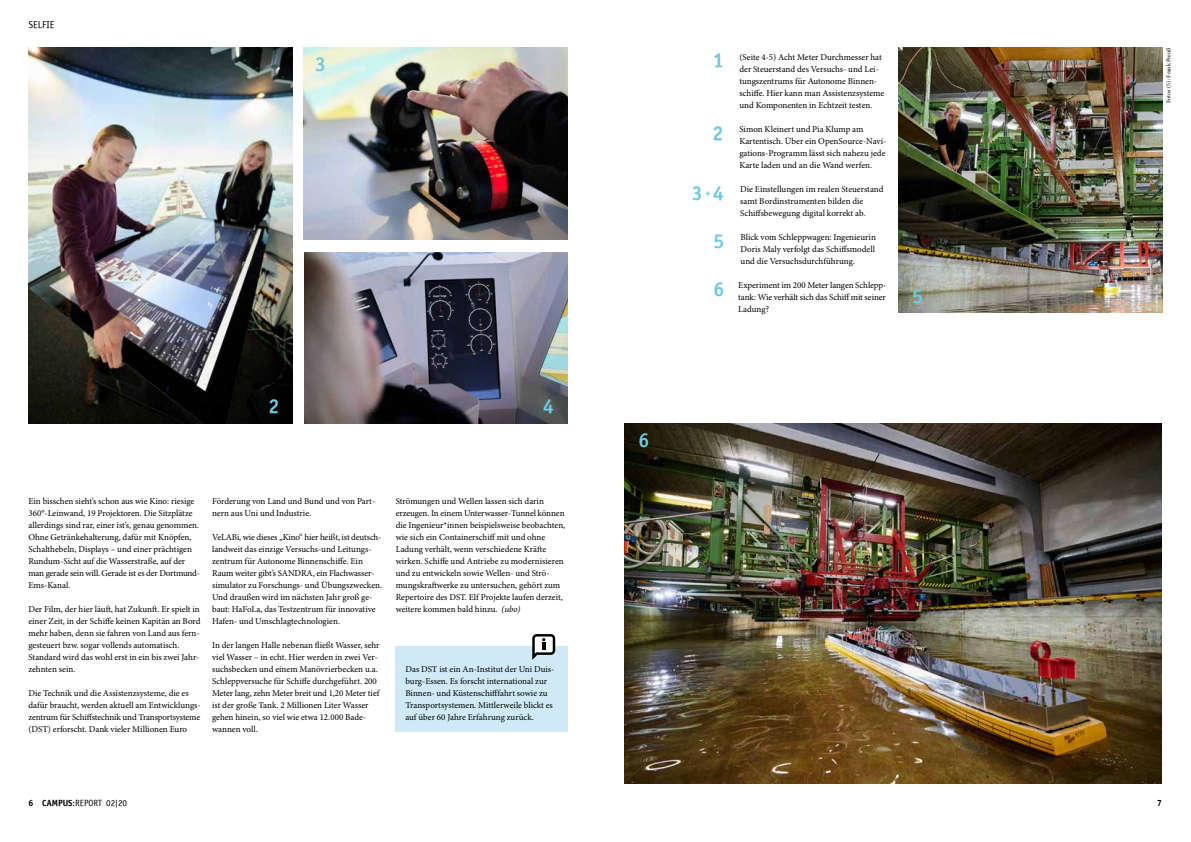
<style>
.page{position:relative;width:1191px;height:842px;background:#fff}
.page>*{position:absolute;margin:0;border:0;box-sizing:border-box;transform-origin:0 0}
.t1{font:20px "Officina Sans ITCTT Bold";color:#70c8e3}
.t2{font:10px "Officina Sans ITCTT Book";color:#000}
.t3{font:9px/12px "Minion Pro";letter-spacing:-.005em;color:#000}
.t4{font:9px "Officina Sans ITCTT Book";color:#000}
.t5{font:9px "Officina Sans ITCTT Bold";color:#000}
.t6{font:6px "Minion Pro";letter-spacing:-.01em;color:#000}
.s1{font-style:italic}
.s2{font-family:"Officina Sans ITCTT Bold"}
.s3{font-size:10px}
</style>
<div class="page">
<img style="left:624px;top:423px;width:537px;height:360px">
<img style="left:304px;top:48px;width:263px;height:192px">
<img style="left:304px;top:252px;width:263px;height:171px">
<img style="left:28px;top:48px;width:264px;height:375px">
<img style="left:899px;top:48px;width:263px;height:264px">
<div style="left:395px;top:646px;width:172px;height:86px;background:#cfeaf5"></div>
<svg style="left:532px;top:634px;width:24px;height:26px"></svg>
<p class="t2" style="left:28px;top:19px;width:28px">SELFIE</p>
<h1 class="t1" style="left:315px;top:52px;width:12px">3</h1>
<h1 class="t1" style="left:268px;top:394px;width:12px">2</h1>
<h1 class="t1" style="left:543px;top:394px;width:12px">4</h1>
<p class="t3" style="left:28px;top:495px;width:172px">Ein bisschen sieht’s schon aus wie Kino: riesige 360°-Leinwand, 19 Projektoren. Die Sitzplätze allerdings sind rar, einer ist’s, genau genommen.<br>Ohne Getränkehalterung, dafür mit Knöpfen, Schalthebeln, Displays – und einer prächtigen Rundum-Sicht auf die Wasserstraße, auf der man gerade sein will. Gerade ist es der Dortmund-Ems-Kanal.</p>
<p class="t3" style="left:28px;top:603px;width:174px">Der Film, der hier läuft, hat Zukunft. Er spielt in einer Zeit, in der Schiffe keinen Kapitän an Bord mehr haben, denn sie fahren von Land aus fern&shy;gesteuert bzw. sogar vollends automatisch.<br>Standard wird das wohl erst in ein bis zwei Jahr&shy;zehnten sein.</p>
<p class="t3" style="left:28px;top:687px;width:173px">Die Technik und die Assistenzsysteme, die es dafür braucht, werden aktuell am Entwicklungs&shy;zentrum für Schiffstechnik und Transportsysteme (DST) erforscht. Dank vieler Millionen Euro</p>
<p class="t3" style="left:212px;top:495px;width:165px">Förderung von Land und Bund und von Part&shy;nern aus Uni und Industrie.</p>
<p class="t3" style="left:212px;top:531px;width:172px">VeLABi, wie dieses „Kino“ hier heißt, ist deutsch&shy;landweit das einzige Versuchs-und Leitungs&shy;zentrum für Autonome Binnenschiffe. Ein Raum weiter gibt’s SANDRA, ein Flachwasser&shy;simulator zu Forschungs- und Übungszwecken.<br>Und draußen wird im nächsten Jahr groß ge&shy;baut: HaFoLa, das Testzentrum für innovative Hafen- und Umschlagtechnologien.</p>
<p class="t3" style="left:212px;top:639px;width:169px">In der langen Halle nebenan fließt Wasser, sehr viel Wasser – in echt. Hier werden in zwei Ver&shy;suchsbecken und einem Manövrierbecken u.a.<br>Schleppversuche für Schiffe durchgeführt. 200<br>Meter lang, zehn Meter breit und 1,20 Meter tief ist der große Tank. 2 Millionen Liter Wasser gehen hinein, so viel wie etwa 12.000 Bade&shy;wannen voll.</p>
<p class="t3" style="left:396px;top:495px;width:171px">Strömungen und Wellen lassen sich darin erzeugen. In einem Unterwasser-Tunnel können die Ingenieur*innen beispielsweise beobachten, wie sich ein Containerschiff mit und ohne Ladung verhält, wenn verschiedene Kräfte wirken. Schiffe und Antriebe zu modernisieren und zu entwickeln sowie Wellen- und Strö&shy;mungskraftwerke zu untersuchen, gehört zum Repertoire des DST. Elf Projekte laufen derzeit, weitere kommen bald hinzu. <span class="s1">(ubo)</span></p>
<p class="t3" style="left:405px;top:663px;width:150px">Das DST ist ein An-Institut der Uni Duis&shy;burg-Essen. Es forscht international zur Binnen- und Küstenschifffahrt sowie zu Transportsystemen. Mittlerweile blickt es auf über 60 Jahre Erfahrung zurück.</p>
<p class="t4" style="left:28px;top:798px;width:100px"><span class="s2">6 CAMPUS</span>:REPORT 02|20</p>
<h1 class="t1" style="left:713px;top:47px;width:12px">1</h1>
<h1 class="t1" style="left:712px;top:121px;width:12px">2</h1>
<h1 class="t1" style="left:692px;top:180px;width:33px">3 <span class="s3">+</span> 4</h1>
<h1 class="t1" style="left:713px;top:228px;width:12px">5</h1>
<h1 class="t1" style="left:713px;top:276px;width:12px">6</h1>
<p class="t3" style="left:739px;top:51px;width:146px">(Seite 4-5) Acht Meter Durchmesser hat der Steuerstand des Versuchs- und Lei&shy;tungszentrums für Autonome Binnen&shy;schiffe. Hier kann man Assistenzsysteme und Komponenten in Echtzeit testen.</p>
<p class="t3" style="left:739px;top:123px;width:148px">Simon Kleinert und Pia Klump am Kartentisch. Über ein OpenSource-Navi&shy;gations-Programm lässt sich nahezu jede Karte laden und an die Wand werfen.</p>
<p class="t3" style="left:740px;top:183px;width:145px">Die Einstellungen im realen Steuerstand samt Bordinstrumenten bilden die<br>Schiffsbewegung digital korrekt ab.</p>
<p class="t3" style="left:740px;top:231px;width:137px;text-align:justify">Blick vom Schleppwagen: Ingenieurin Doris Maly verfolgt das Schiffsmodell und die Versuchsdurchführung.</p>
<p class="t3" style="left:738px;top:279px;width:149px;text-align:justify">Experiment im 200 Meter langen Schlepp&shy;tank: Wie verhält sich das Schiff mit seiner Ladung?</p>
<h1 class="t1" style="left:912px;top:283px;width:12px">5</h1>
<h1 class="t1" style="left:638px;top:428px;width:12px">6</h1>
<p class="t6" style="left:1164px;top:103px;width:57px;rotate:-90deg">Fotos (5) : Frank Preuß</p>
<p class="t5" style="left:1157px;top:798px;width:6px">7</p>
</div>
